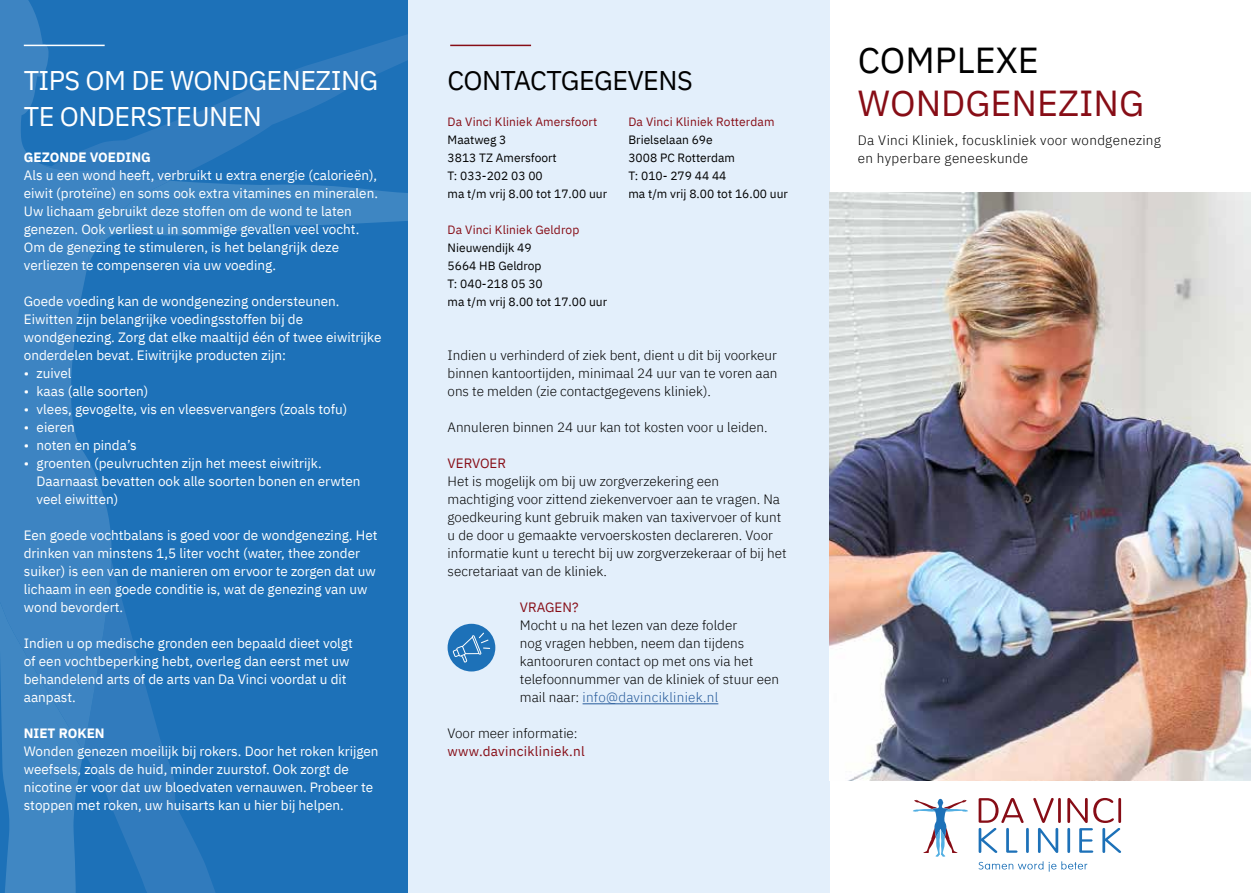
<style>
.page{position:relative;width:1251px;height:893px;background:#fff}
.page>*{position:absolute;margin:0;border:0;box-sizing:border-box;transform-origin:0 0}
.t1{font:36.15px "IBM Plex Sans";color:#870d16}
.t2{font:36.15px "IBM Plex Sans";color:#000}
.t3{font:27px/36px "IBM Plex Sans";letter-spacing:-.02em;color:#fff}
.t4{font:27px "IBM Plex Sans";letter-spacing:-.02em;color:#000}
.t5{font:13.5px/18px "IBM Plex Sans";color:#fff}
.t6{font:300 13.5px/18px "IBM Plex Sans";color:#000}
.t7{font:300 13.5px/18px "IBM Plex Sans";letter-spacing:.025em;color:#000}
.t8{font:13.5px "IBM Plex Sans";letter-spacing:.02em;color:#870d16}
.t9{font:700 13.5px "IBM Plex Sans";color:#fff}
.t10{font:13.5px "IBM Plex Sans";color:#870d16}
.t11{font:12px/18px "IBM Plex Sans";color:#000}
.t12{font:12px "IBM Plex Sans";letter-spacing:.01em;color:#870d16}
.s1{color:#275b9b}
</style>
<div class="page">
<div style="left:0;top:0;width:408px;height:893px;background:#1d71b8"></div>
<svg style="left:2px;top:752px;width:81px;height:141px;background:#3b83c1"></svg>
<svg style="left:170px;top:34px;width:238px;height:147px"></svg>
<svg style="left:170px;top:181px;width:238px;height:55px"></svg>
<svg style="left:83px;top:752px;width:132px;height:141px;fill:#317bbd"></svg>
<svg style="left:0;top:0;width:170px;height:752px"></svg>
<div style="left:408px;top:0;width:421px;height:893px;background:#e3effb"></div>
<img style="left:829px;top:193px;width:421px;height:587px">
<hr style="left:1057px;top:798px;width:3px;height:25px;background:#870d16">
<svg style="left:978px;top:798px;width:45px;height:55px"></svg>
<hr style="left:1025px;top:828px;width:3px;height:25px;background:#1d71b8">
<svg style="left:1033px;top:798px;width:24px;height:55px"></svg>
<svg style="left:1067px;top:798px;width:53px;height:55px"></svg>
<svg style="left:978px;top:861px;width:109px;height:11px"></svg>
<svg style="left:913px;top:799px;width:55px;height:58px"></svg>
<hr style="left:450px;top:45px;width:81px;height:1px;background:#870d16">
<hr style="left:24px;top:45px;width:81px;height:1px;background:#fff">
<hr style="left:582px;top:703px;width:136px;height:1px;background:#275b9b">
<div style="left:447px;top:624px;width:48px;height:47px;background:#1d71b8;border-radius:50%"></div>
<svg style="left:452px;top:633px;width:38px;height:30px"></svg>
<h2 class="t3" style="left:24px;top:60px;width:356px">TIPS OM DE WONDGENEZING<br>TE ONDERSTEUNEN</h2>
<p class="t9" style="left:24px;top:146px;width:128px">GEZONDE VOEDING</p>
<p class="t5" style="left:24px;top:165px;width:356px">Als u een wond heeft, verbruikt u extra energie (calorieën), eiwit (proteïne) en soms ook extra vitamines en mineralen.<br>Uw lichaam gebruikt deze stoffen om de wond te laten genezen. Ook verliest u in sommige gevallen veel vocht.<br>Om de genezing te stimuleren, is het belangrijk deze verliezen te compenseren via uw voeding.</p>
<p class="t5" style="left:24px;top:291px;width:359px">Goede voeding kan de wondgenezing ondersteunen.<br>Eiwitten zijn belangrijke voedingsstoffen bij de wondgenezing. Zorg dat elke maaltijd één of twee eiwitrijke onderdelen bevat. Eiwitrijke producten zijn:</p>
<p class="t5" style="left:24px;top:363px;width:49px">• zuivel</p>
<p class="t5" style="left:24px;top:381px;width:126px">• kaas (alle soorten)</p>
<p class="t5" style="left:24px;top:399px;width:325px">• vlees, gevogelte, vis en vleesvervangers (zoals tofu)</p>
<p class="t5" style="left:24px;top:417px;width:52px">• eieren</p>
<p class="t5" style="left:24px;top:435px;width:114px">• noten en pinda’s</p>
<p class="t5" style="left:37px;top:453px;width:325px;text-indent:-13px">• groenten (peulvruchten zijn het meest eiwitrijk.<br>Daarnaast bevatten ook alle soorten bonen en erwten veel eiwitten)</p>
<p class="t5" style="left:24px;top:525px;width:355px">Een goede vochtbalans is goed voor de wondgenezing. Het drinken van minstens 1,5 liter vocht (water, thee zonder suiker) is een van de manieren om ervoor te zorgen dat uw lichaam in een goede conditie is, wat de genezing van uw wond bevordert.</p>
<p class="t5" style="left:24px;top:633px;width:330px">Indien u op medische gronden een bepaald dieet volgt of een vochtbeperking hebt, overleg dan eerst met uw behandelend arts of de arts van Da Vinci voordat u dit aanpast.</p>
<p class="t9" style="left:24px;top:722px;width:82px">NIET ROKEN</p>
<p class="t5" style="left:24px;top:741px;width:356px">Wonden genezen moeilijk bij rokers. Door het roken krijgen weefsels, zoals de huid, minder zuurstof. Ook zorgt de nicotine er voor dat uw bloedvaten vernauwen. Probeer te stoppen met roken, uw huisarts kan u hier bij helpen.</p>
<h1 class="t2" style="left:857px;top:32px;width:182px">COMPLEXE</h1>
<h1 class="t1" style="left:857px;top:76px;width:288px">WONDGENEZING</h1>
<h2 class="t4" style="left:447px;top:60px;width:247px">CONTACTGEGEVENS</h2>
<p class="t12" style="left:447px;top:113px;width:151px">Da Vinci Kliniek Amersfoort</p>
<p class="t11" style="left:447px;top:130px;width:161px">Maatweg 3<br>3813 TZ Amersfoort<br>T: 033-202 03 00<br>ma t/m vrij 8.00 tot 17.00 uur</p>
<p class="t12" style="left:447px;top:221px;width:133px">Da Vinci Kliniek Geldrop</p>
<p class="t11" style="left:447px;top:238px;width:161px">Nieuwendijk 49<br>5664 HB Geldrop<br>T: 040-218 05 30<br>ma t/m vrij 8.00 tot 17.00 uur</p>
<p class="t12" style="left:628px;top:113px;width:147px">Da Vinci Kliniek Rotterdam</p>
<p class="t11" style="left:628px;top:130px;width:161px">Brielselaan 69e<br>3008 PC Rotterdam<br>T: 010- 279 44 44<br>ma t/m vrij 8.00 tot 16.00 uur</p>
<p class="t7" style="left:857px;top:130px;width:304px">Da Vinci Kliniek, focuskliniek voor wondgenezing en hyperbare geneeskunde</p>
<p class="t6" style="left:447px;top:345px;width:331px;text-align:justify">Indien u verhinderd of ziek bent, dient u dit bij voorkeur binnen kantoortijden, minimaal 24 uur van te voren aan ons te melden (zie contactgegevens kliniek).</p>
<p class="t6" style="left:447px;top:417px;width:321px">Annuleren binnen 24 uur kan tot kosten voor u leiden.</p>
<p class="t10" style="left:447px;top:453px;width:60px">VERVOER</p>
<p class="t6" style="left:447px;top:471px;width:340px">Het is mogelijk om bij uw zorgverzekering een machtiging voor zittend ziekenvervoer aan te vragen. Na goedkeuring kunt gebruik maken van taxivervoer of kunt u de door u gemaakte vervoerskosten declareren. Voor informatie kunt u terecht bij uw zorgverzekeraar of bij het secretariaat van de kliniek.</p>
<p class="t8" style="left:520px;top:597px;width:60px">VRAGEN?</p>
<p class="t6" style="left:520px;top:615px;width:261px">Mocht u na het lezen van deze folder<br>nog vragen hebben, neem dan tijdens kantooruren contact op met ons via het telefoonnummer van de kliniek of stuur een mail naar: <span class="s1">info@davincikliniek.nl</span></p>
<p class="t6" style="left:447px;top:723px;width:132px">Voor meer informatie:</p>
<p class="t8" style="left:447px;top:741px;width:139px">www.davincikliniek.nl</p>
</div>
